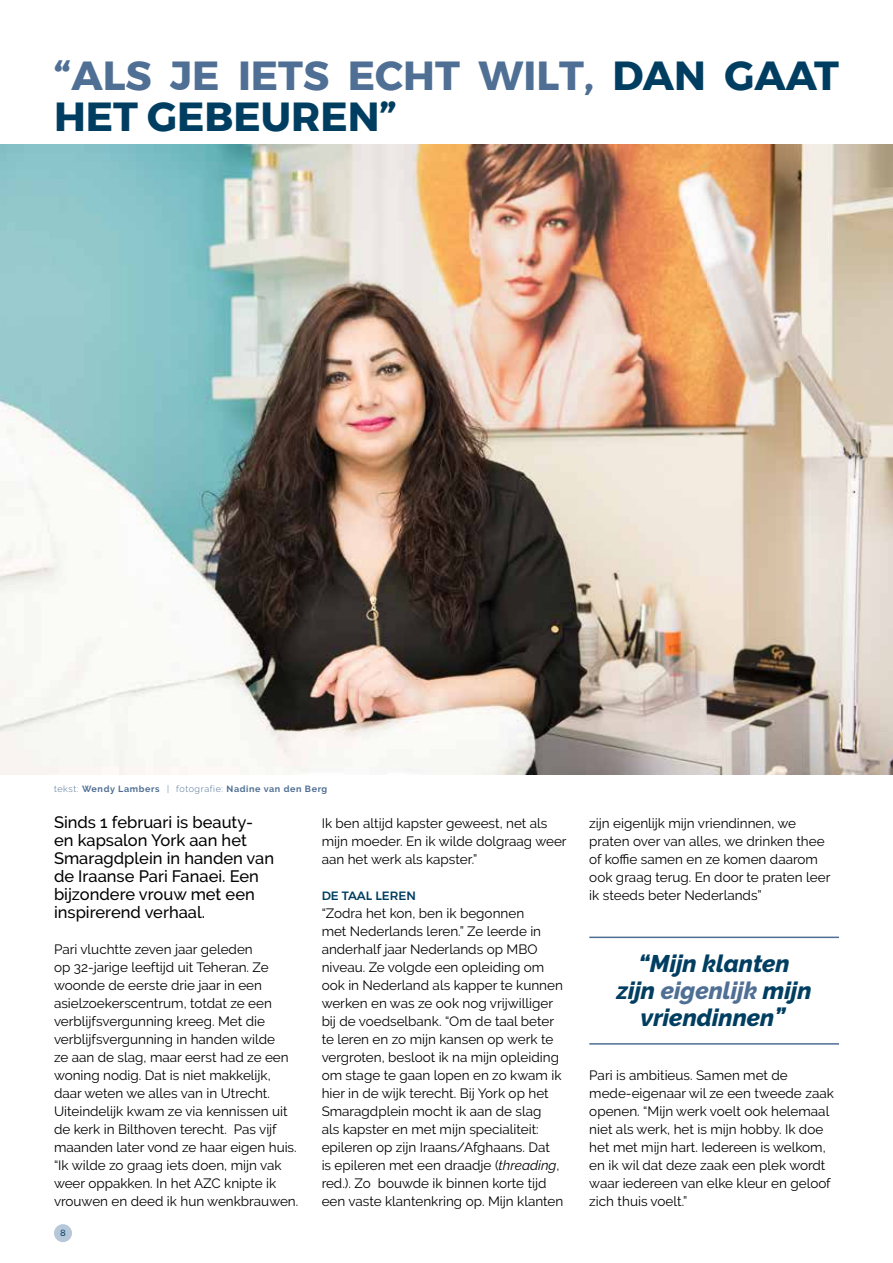
<style>
.page{position:relative;width:893px;height:1263px;background:#fff}
.page>*{position:absolute;margin:0;border:0;box-sizing:border-box;transform-origin:0 0}
.t1{font:700 40.5px/40.5px "Montserrat";color:#4f6f94}
.t2{font:italic 800 24px/27px "Raleway";color:#003e61;text-align:center}
.t3{font:500 16.5px/18px "Raleway";color:#000}
.t4{font:13.5px/18px "Raleway";color:#000}
.t5{font:500 12px "Montserrat";color:#003e61}
.t6{font:700 9px "Raleway";letter-spacing:.07em;color:#4f6f94}
.t7{font:9px "Montserrat";color:#003e61}
.s1{color:#003e61}
.s2{font-weight:300}
.s3{font-style:italic}
.s4{color:#4f6f94}
</style>
<div class="page">
<img style="left:0;top:144px;width:893px;height:630px">
<hr style="left:589px;top:936px;width:250px;height:2px;background:#4f6f94">
<hr style="left:589px;top:1043px;width:250px;height:2px;background:#4f6f94">
<div style="left:54px;top:1224px;width:18px;height:18px;background:#b6c7d9;border-radius:50%"></div>
<h1 class="t1" style="left:54px;top:55px;width:786px">“ALS JE IETS ECHT WILT, <span class="s1">DAN GAAT<br>HET GEBEUREN”</span></h1>
<p class="t6" style="left:54px;top:784px;width:275px"><span class="s2">tekst:</span> Wendy Lambers <span class="s2">| fotografie:</span> Nadine van den Berg</p>
<p class="t3" style="left:54px;top:813px;width:222px">Sinds 1 februari is beauty&shy;en kapsalon York aan het<br>Smaragdplein in handen van de Iraanse Pari Fanaei. Een bijzondere vrouw met een inspirerend verhaal.</p>
<p class="t4" style="left:54px;top:940px;width:246px">Pari vluchtte zeven jaar geleden<br>op 32-jarige leeftijd uit Teheran. Ze woonde de eerste drie jaar in een asielzoekerscentrum, totdat ze een verblijfsvergunning kreeg. Met die verblijfsvergunning in handen wilde<br>ze aan de slag, maar eerst had ze een woning nodig. Dat is niet makkelijk, daar weten we alles van in Utrecht.<br>Uiteindelijk kwam ze via kennissen uit de kerk in Bilthoven terecht. Pas vijf maanden later vond ze haar eigen huis. “Ik wilde zo graag iets doen, mijn vak weer oppakken. In het AZC knipte ik vrouwen en deed ik hun wenkbrauwen.</p>
<p class="t4" style="left:322px;top:814px;width:247px">Ik ben altijd kapster geweest, net als mijn moeder. En ik wilde dolgraag weer aan het werk als kapster.”</p>
<p class="t5" style="left:322px;top:886px;width:96px">DE TAAL LEREN</p>
<p class="t4" style="left:322px;top:904px;width:243px">“Zodra het kon, ben ik begonnen<br>met Nederlands leren.” Ze leerde in anderhalf jaar Nederlands op MBO niveau. Ze volgde een opleiding om ook in Nederland als kapper te kunnen werken en was ze ook nog vrijwilliger bij de voedselbank. “Om de taal beter te leren en zo mijn kansen op werk te vergroten, besloot ik na mijn opleiding om stage te gaan lopen en zo kwam ik hier in de wijk terecht. Bij York op het Smaragdplein mocht ik aan de slag<br>als kapster en met mijn specialiteit: epileren op zijn Iraans/Afghaans. Dat<br>is epileren met een draadje (<span class="s3">threading</span>, red.). Zo bouwde ik binnen korte tijd een vaste klantenkring op. Mijn klanten</p>
<p class="t7" style="left:60px;top:1226px;width:7px">8</p>
<p class="t4" style="left:589px;top:814px;width:243px">zijn eigenlijk mijn vriendinnen, we praten over van alles, we drinken thee of koffie samen en ze komen daarom ook graag terug. En door te praten leer ik steeds beter Nederlands”</p>
<h2 class="t2" style="left:617px;top:950px;width:196px">“Mijn klanten zijn <span class="s4">eigenlijk</span> mijn vriendinnen”</h2>
<p class="t4" style="left:589px;top:1066px;width:246px">Pari is ambitieus. Samen met de mede-eigenaar wil ze een tweede zaak openen. “Mijn werk voelt ook helemaal niet als werk, het is mijn hobby. Ik doe het met mijn hart. Iedereen is welkom, en ik wil dat deze zaak een plek wordt waar iedereen van elke kleur en geloof zich thuis voelt.”</p>
</div>
